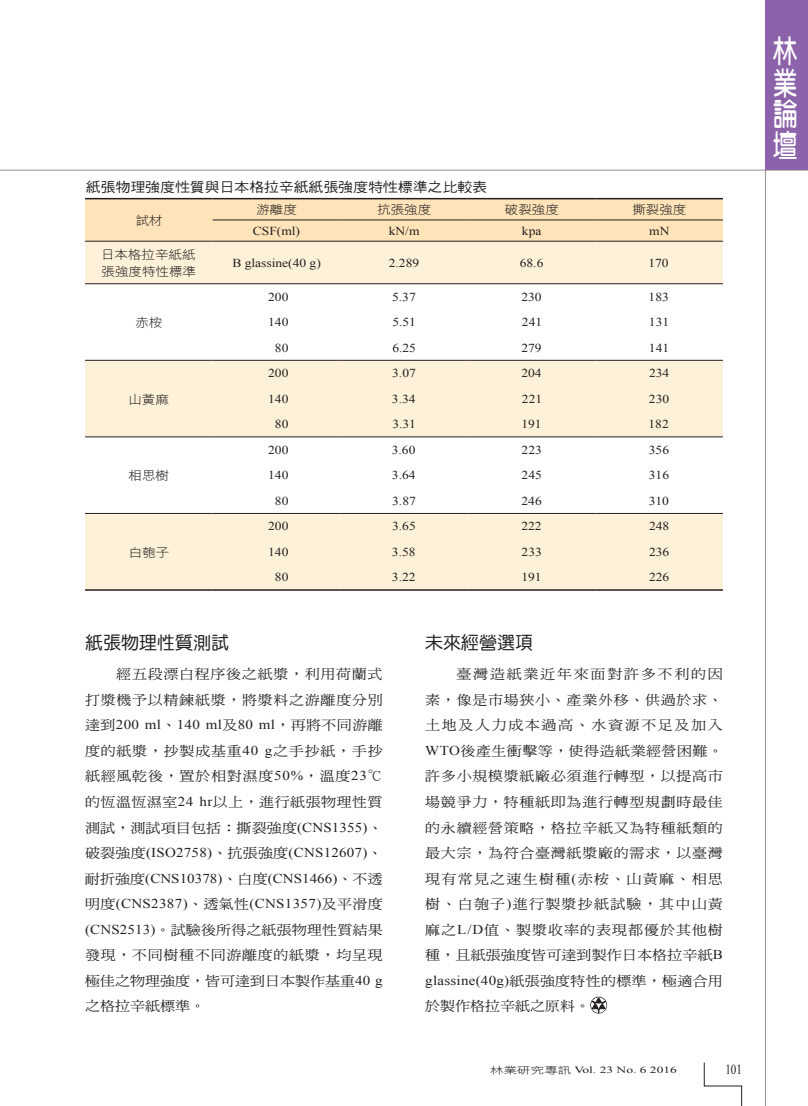
<style>
.page{position:relative;width:808px;height:1106px;background:#fff}
.page>*{position:absolute;margin:0;border:0;box-sizing:border-box;transform-origin:0 0}
.t1{font:31.5px/31.5px "DF Yuan W7 WINP BF";color:#fff;text-align:justify;scale:.77 1}
._02-內文中標標準{font:18px "DF Yuan W5 WINP BF";color:#231f20}
.t2{font:13.8px "Times New Roman";color:#231f20;scale:.8 1}
._01內文{font:13.5px/25.5px "DF Ming W5 WINP BF";letter-spacing:.01em;color:#231f20;text-align:justify;scale:1.11 1}
._11-表格-標題{font:13.5px "DF Hei W5 WINP BF";letter-spacing:-.01em;color:#231f20;scale:1.11 1}
._22-表格-內文{font:12.15px "Times New Roman";color:#231f20;scale:1.11 1}
._22-表格-內文-2{font:12.15px "DF Hei W3 WINP BF";color:#231f20;scale:1.11 1}
.t3{font:9.45px "Times New Roman";color:#231f20;scale:1.43 1}
.s1{font-family:"Times New Roman"}
.s2{font-family:"DF Hei W3 WINP BF"}
</style>
<div class="page">
<hr style="left:0;top:170px;width:808px;height:1px;background:#6c6d70">
<hr style="left:765px;top:0;width:1px;height:1106px;background:#6c6d70">
<svg style="left:704px;top:1062px;width:38px;height:44px"></svg>
<div style="left:766px;top:0;width:42px;height:170px;background:#8c62aa"></div>
<svg style="left:590px;top:996px;width:17px;height:17px"></svg>
<div style="left:85px;top:199px;width:638px;height:42px;background:#fee4b8"></div>
<div style="left:85px;top:242px;width:638px;height:347px;background:#fef1d9"></div>
<svg style="left:85px;top:284px;width:638px;height:229px"></svg>
<hr style="left:213px;top:219px;width:127px;height:1px;background:#231f20">
<hr style="left:340px;top:219px;width:128px;height:1px;background:#231f20">
<hr style="left:468px;top:219px;width:127px;height:1px;background:#231f20">
<hr style="left:595px;top:219px;width:128px;height:1px;background:#231f20">
<hr style="left:85px;top:241px;width:128px;height:1px;background:#231f20">
<hr style="left:213px;top:241px;width:127px;height:1px;background:#231f20">
<hr style="left:340px;top:241px;width:128px;height:1px;background:#231f20">
<hr style="left:468px;top:241px;width:127px;height:1px;background:#231f20">
<hr style="left:595px;top:241px;width:128px;height:1px;background:#231f20">
<hr style="left:85px;top:283px;width:128px;height:1px;background:#231f20">
<hr style="left:213px;top:283px;width:127px;height:1px;background:#231f20">
<hr style="left:340px;top:283px;width:128px;height:1px;background:#231f20">
<hr style="left:468px;top:283px;width:127px;height:1px;background:#231f20">
<hr style="left:595px;top:283px;width:128px;height:1px;background:#231f20">
<hr style="left:85px;top:360px;width:128px;height:1px;background:#231f20">
<hr style="left:213px;top:360px;width:127px;height:1px;background:#231f20">
<hr style="left:340px;top:360px;width:128px;height:1px;background:#231f20">
<hr style="left:468px;top:360px;width:127px;height:1px;background:#231f20">
<hr style="left:595px;top:360px;width:128px;height:1px;background:#231f20">
<hr style="left:85px;top:436px;width:128px;height:1px;background:#231f20">
<hr style="left:213px;top:436px;width:127px;height:1px;background:#231f20">
<hr style="left:340px;top:436px;width:128px;height:1px;background:#231f20">
<hr style="left:468px;top:436px;width:127px;height:1px;background:#231f20">
<hr style="left:595px;top:436px;width:128px;height:1px;background:#231f20">
<hr style="left:85px;top:513px;width:128px;height:1px;background:#231f20">
<hr style="left:213px;top:513px;width:127px;height:1px;background:#231f20">
<hr style="left:340px;top:513px;width:128px;height:1px;background:#231f20">
<hr style="left:468px;top:513px;width:127px;height:1px;background:#231f20">
<hr style="left:595px;top:513px;width:128px;height:1px;background:#231f20">
<hr style="left:85px;top:198px;width:128px;height:1px;background:#231f20">
<hr style="left:213px;top:198px;width:127px;height:1px;background:#231f20">
<hr style="left:340px;top:198px;width:128px;height:1px;background:#231f20">
<hr style="left:468px;top:198px;width:127px;height:1px;background:#231f20">
<hr style="left:595px;top:198px;width:128px;height:1px;background:#231f20">
<hr style="left:85px;top:589px;width:128px;height:2px;background:#231f20">
<hr style="left:213px;top:589px;width:127px;height:2px;background:#231f20">
<hr style="left:340px;top:589px;width:128px;height:2px;background:#231f20">
<hr style="left:468px;top:589px;width:127px;height:2px;background:#231f20">
<hr style="left:595px;top:589px;width:128px;height:2px;background:#231f20">
<p class="_11-表格-標題" style="left:86px;top:180px;width:363px">紙張物理強度性質與日本格拉辛紙紙張強度特性標準之比較表</p>
<p class="_22-表格-內文-2" style="left:136px;top:214px;width:26px">試材</p>
<p class="_22-表格-內文-2" style="left:256px;top:204px;width:38px">游離度</p>
<p class="_22-表格-內文-2" style="left:377px;top:204px;width:50px">抗張強度</p>
<p class="_22-表格-內文-2" style="left:505px;top:204px;width:50px">破裂強度</p>
<p class="_22-表格-內文-2" style="left:632px;top:204px;width:50px">撕裂強度</p>
<p class="_22-表格-內文" style="left:253px;top:222px;width:44px">CSF(ml)</p>
<p class="_22-表格-內文" style="left:389px;top:222px;width:29px">kN/m</p>
<p class="_22-表格-內文" style="left:522px;top:222px;width:19px">kpa</p>
<p class="_22-表格-內文" style="left:649px;top:222px;width:20px">mN</p>
<p class="_22-表格-內文-2" style="left:101px;top:249px;width:87px">日本格拉辛紙紙</p>
<p class="_22-表格-內文-2" style="left:102px;top:265px;width:87px">張強度特性標準</p>
<p class="_22-表格-內文-2" style="left:135px;top:316px;width:26px">赤桉</p>
<p class="_22-表格-內文-2" style="left:128px;top:393px;width:38px">山黃麻</p>
<p class="_22-表格-內文-2" style="left:129px;top:469px;width:38px">相思樹</p>
<p class="_22-表格-內文-2" style="left:129px;top:546px;width:38px">白匏子</p>
<p class="_22-表格-內文" style="left:232px;top:254px;width:81px">B glassine(40 g)</p>
<p class="_22-表格-內文" style="left:389px;top:254px;width:29px">2.289</p>
<p class="_22-表格-內文" style="left:520px;top:254px;width:23px">68.6</p>
<p class="_22-表格-內文" style="left:648px;top:254px;width:20px">170</p>
<p class="_22-表格-內文" style="left:268px;top:288px;width:20px">200</p>
<p class="_22-表格-內文" style="left:392px;top:288px;width:23px">5.37</p>
<p class="_22-表格-內文" style="left:521px;top:288px;width:20px">230</p>
<p class="_22-表格-內文" style="left:649px;top:288px;width:20px">183</p>
<p class="_22-表格-內文" style="left:268px;top:314px;width:20px">140</p>
<p class="_22-表格-內文" style="left:392px;top:314px;width:23px">5.51</p>
<p class="_22-表格-內文" style="left:522px;top:314px;width:20px">241</p>
<p class="_22-表格-內文" style="left:649px;top:314px;width:20px">131</p>
<p class="_22-表格-內文" style="left:275px;top:339px;width:14px">80</p>
<p class="_22-表格-內文" style="left:392px;top:339px;width:23px">6.25</p>
<p class="_22-表格-內文" style="left:521px;top:339px;width:20px">279</p>
<p class="_22-表格-內文" style="left:649px;top:339px;width:20px">141</p>
<p class="_22-表格-內文" style="left:268px;top:365px;width:20px">200</p>
<p class="_22-表格-內文" style="left:392px;top:365px;width:23px">3.07</p>
<p class="_22-表格-內文" style="left:521px;top:365px;width:20px">204</p>
<p class="_22-表格-內文" style="left:649px;top:365px;width:20px">234</p>
<p class="_22-表格-內文" style="left:268px;top:390px;width:20px">140</p>
<p class="_22-表格-內文" style="left:392px;top:390px;width:23px">3.34</p>
<p class="_22-表格-內文" style="left:522px;top:390px;width:20px">221</p>
<p class="_22-表格-內文" style="left:649px;top:390px;width:20px">230</p>
<p class="_22-表格-內文" style="left:275px;top:416px;width:14px">80</p>
<p class="_22-表格-內文" style="left:392px;top:416px;width:23px">3.31</p>
<p class="_22-表格-內文" style="left:521px;top:416px;width:20px">191</p>
<p class="_22-表格-內文" style="left:648px;top:416px;width:20px">182</p>
<p class="_22-表格-內文" style="left:268px;top:441px;width:20px">200</p>
<p class="_22-表格-內文" style="left:392px;top:441px;width:23px">3.60</p>
<p class="_22-表格-內文" style="left:522px;top:441px;width:20px">223</p>
<p class="_22-表格-內文" style="left:649px;top:441px;width:20px">356</p>
<p class="_22-表格-內文" style="left:268px;top:467px;width:20px">140</p>
<p class="_22-表格-內文" style="left:392px;top:467px;width:23px">3.64</p>
<p class="_22-表格-內文" style="left:522px;top:467px;width:20px">245</p>
<p class="_22-表格-內文" style="left:649px;top:467px;width:20px">316</p>
<p class="_22-表格-內文" style="left:275px;top:492px;width:14px">80</p>
<p class="_22-表格-內文" style="left:392px;top:492px;width:23px">3.87</p>
<p class="_22-表格-內文" style="left:521px;top:492px;width:20px">246</p>
<p class="_22-表格-內文" style="left:649px;top:492px;width:20px">310</p>
<p class="_22-表格-內文" style="left:268px;top:518px;width:20px">200</p>
<p class="_22-表格-內文" style="left:392px;top:518px;width:23px">3.65</p>
<p class="_22-表格-內文" style="left:521px;top:518px;width:20px">222</p>
<p class="_22-表格-內文" style="left:649px;top:518px;width:20px">248</p>
<p class="_22-表格-內文" style="left:268px;top:543px;width:20px">140</p>
<p class="_22-表格-內文" style="left:392px;top:543px;width:23px">3.58</p>
<p class="_22-表格-內文" style="left:522px;top:543px;width:20px">233</p>
<p class="_22-表格-內文" style="left:649px;top:543px;width:20px">236</p>
<p class="_22-表格-內文" style="left:275px;top:569px;width:14px">80</p>
<p class="_22-表格-內文" style="left:392px;top:569px;width:23px">3.22</p>
<p class="_22-表格-內文" style="left:521px;top:569px;width:20px">191</p>
<p class="_22-表格-內文" style="left:649px;top:569px;width:20px">226</p>
<p class="_02-內文中標標準" style="left:85px;top:634px;width:145px">紙張物理性質測試</p>
<p class="_01內文" style="left:85px;top:661px;width:270px;text-indent:31px">經五段漂白程序後之紙漿，利用荷蘭式打漿機予以精鍊紙漿，將漿料之游離度分別達到<span class="s1">200 ml</span>、<span class="s1">140 ml</span>及<span class="s1">80 ml</span>，再將不同游離度的紙漿，抄製成基重<span class="s1">40 g</span>之手抄紙，手抄紙經風乾後，置於相對濕度<span class="s1">50%</span>，溫度<span class="s1">23</span>℃的恆溫恆濕室<span class="s1">24 hr</span>以上，進行紙張物理性質測試，測試項目包括：撕裂強度<span class="s1">(CNS1355)</span>、破裂強度<span class="s1">(ISO2758)</span>、抗張強度<span class="s1">(CNS12607)</span>、耐折強度<span class="s1">(CNS10378)</span>、白度<span class="s1">(CNS1466)</span>、不透明度<span class="s1">(CNS2387)</span>、透氣性<span class="s1">(CNS1357)</span>及平滑度<span class="s1">(CNS2513)</span>。試驗後所得之紙張物理性質結果發現，不同樹種不同游離度的紙漿，均呈現極佳之物理強度，皆可達到日本製作基重<span class="s1">40 g</span>之格拉辛紙標準。</p>
<p class="_02-內文中標標準" style="left:425px;top:634px;width:109px">未來經營選項</p>
<p class="_01內文" style="left:425px;top:661px;width:270px;text-indent:31px">臺灣造紙業近年來面對許多不利的因素，像是市場狹小、產業外移、供過於求、土地及人力成本過高、水資源不足及加入<span class="s1">WTO</span>後產生衝擊等，使得造紙業經營困難。許多小規模漿紙廠必須進行轉型，以提高市場競爭力，特種紙即為進行轉型規劃時最佳的永續經營策略，格拉辛紙又為特種紙類的最大宗，為符合臺灣紙漿廠的需求，以臺灣現有常見之速生樹種<span class="s1">(</span>赤桉、山黃麻、相思樹、白匏子<span class="s1">)</span>進行製漿抄紙試驗，其中山黃麻之<span class="s1">L/D</span>值、製漿收率的表現都優於其他樹種，且紙張強度皆可達到製作日本格拉辛紙<span class="s1">B glassine(40g)</span>紙張強度特性的標準，極適合用於製作格拉辛紙之原料。</p>
<p class="t3" style="left:490px;top:1063px;width:132px"><span class="s2">林業研究專訊</span> Vol. 23 No. 6 2016</p>
<p class="t2" style="left:725px;top:1060px;width:22px">101</p>
<h1 class="t1" style="left:773px;top:35px;width:32px">林業論壇</h1>
</div>
